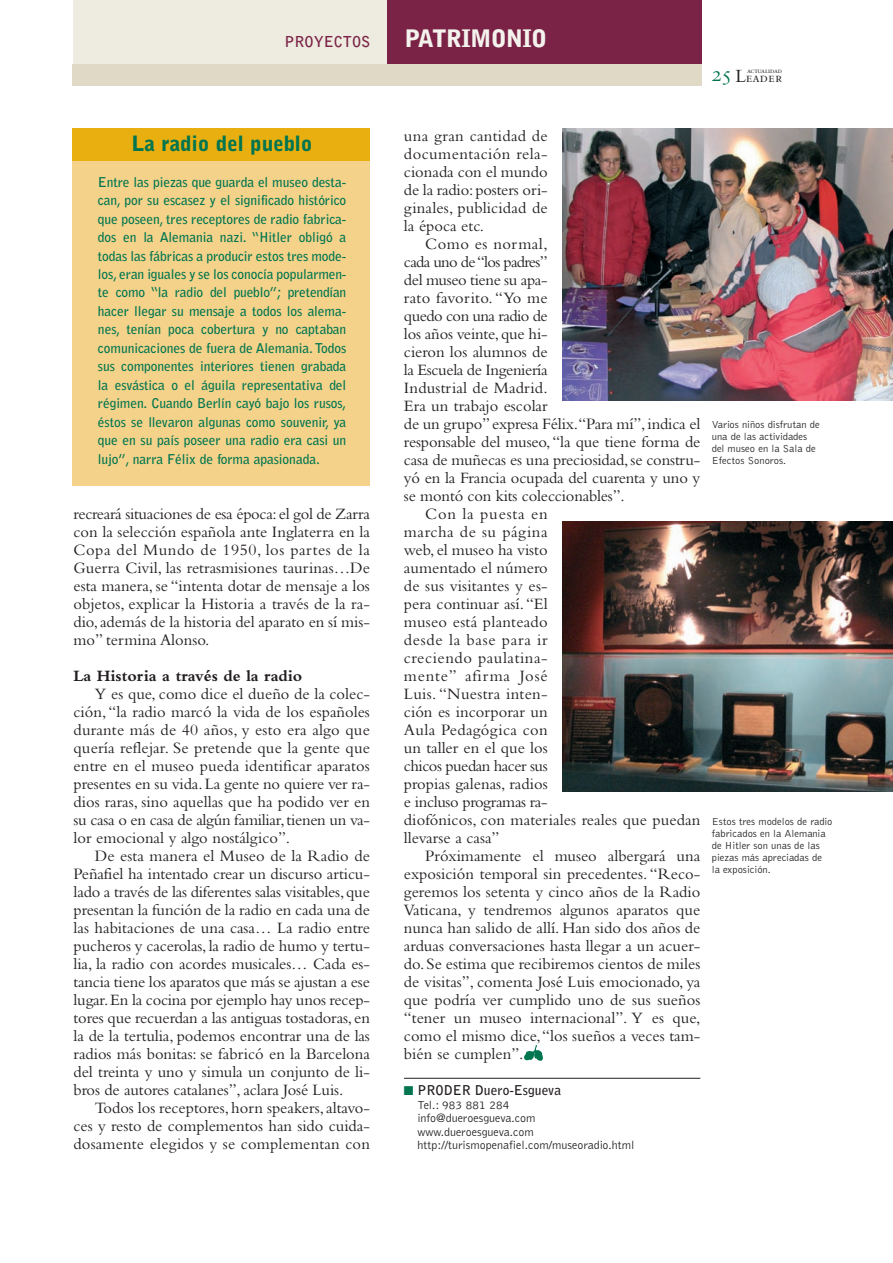
<style>
.page{position:relative;width:893px;height:1263px;background:#fff}
.page>*{position:absolute;margin:0;border:0;box-sizing:border-box;transform-origin:0 0}
.t1{font:900 24px "Bell Gothic";letter-spacing:-.03em;color:#f4f2ed}
.t2{font:22.5px "Bembo SC";color:#00754f}
.t3{font:900 21px "Bell Gothic";color:#00754f}
.t4{font:16.5px/18px "Bembo";color:#231f20;text-align:justify}
.t5{font:16.5px "Bembo";letter-spacing:-.02em;color:#231f20}
.t6{font:16.5px "Bembo";letter-spacing:.02em;color:#231f20}
.t7{font:16.5px "Bembo";letter-spacing:-.03em;color:#231f20}
.t8{font:16.5px "Bembo";letter-spacing:.035em;color:#231f20}
.t9{font:16.5px "Bembo";letter-spacing:.05em;color:#231f20}
.t10{font:700 16.5px "Bembo";color:#231f20}
.t11{font:16.5px "Bembo";letter-spacing:-.04em;color:#231f20}
.t12{font:16.5px "Bembo";letter-spacing:.045em;color:#231f20}
.t13{font:16.5px "Bembo";letter-spacing:.03em;color:#231f20}
.t14{font:700 15px "Bell Gothic";color:#7b2346}
.t15{font:14.25px "Bembo SC";letter-spacing:.015em;color:#231f20}
.t16{font:700 13.5px/18.5px "Bell Gothic";letter-spacing:-.01em;color:#00754f;text-align:justify}
.t17{font:700 13.5px "Bell Gothic";color:#231f20}
.t18{font:300 12px/13.5px "Bell Gothic";color:#231f20}
.t19{font:300 10.5px/12px "Bell Gothic";color:#231f20}
.t20{font:7.5px "Bembo SC";letter-spacing:-.04em;color:#231f20}
.s1{font-size:19.5px}
.s2{color:#00754f}
</style>
<div class="page">
<div style="left:73px;top:64px;width:629px;height:22px;background:#dfd9c6"></div>
<div style="left:73px;top:0;width:314px;height:64px;background:#eeebe1"></div>
<div style="left:387px;top:0;width:315px;height:64px;background:#7b2346"></div>
<img style="left:524px;top:1046px;width:18px;height:15px">
<hr style="left:404px;top:1078px;width:296px;height:1px;background:#231f20">
<img style="left:563px;top:521px;width:330px;height:271px">
<img style="left:563px;top:128px;width:330px;height:272px">
<div style="left:72px;top:133px;width:298px;height:352px;background:#f5d28a"></div>
<div style="left:72px;top:128px;width:298px;height:32px;background:#e9ae0f"></div>
<p class="t14" style="left:285px;top:35px;width:87px">PROYECTOS</p>
<h1 class="t1" style="left:405px;top:29px;width:144px">PATRIMONIO</h1>
<h2 class="t2" style="left:711px;top:60px;width:22px">25</h2>
<p class="t20" style="left:747px;top:66px;width:36px">actualidad</p>
<p class="t15" style="left:735px;top:69px;width:48px"><span class="s1">L</span>eader</p>
<p class="t3" style="left:132px;top:135px;width:182px">La radio del pueblo</p>
<p class="t16" style="left:98px;top:173px;width:250px">Entre las piezas que guarda el museo desta&shy;can, por su escasez y el significado histórico que poseen, tres receptores de radio fabrica&shy;dos en la Alemania nazi. “Hitler obligó a todas las fábricas a producir estos tres mode&shy;los, eran iguales y se los conocía popularmen&shy;te como “la radio del pueblo”; pretendían hacer llegar su mensaje a todos los alema&shy;nes, tenían poca cobertura y no captaban comunicaciones de fuera de Alemania.Todos sus componentes interiores tienen grabada la esvástica o el águila representativa del régimen. Cuando Berlín cayó bajo los rusos, éstos se llevaron algunas como souvenir, ya que en su país poseer una radio era casi un lujo”, narra Félix de forma apasionada.</p>
<p class="t4" style="left:74px;top:507px;width:298px">recreará situaciones de esa época:el gol de Zarra con la selección española ante Inglaterra en la Copa del Mundo de 1950, los partes de la Guerra Civil, las retrasmisiones taurinas…De esta manera, se “intenta dotar de mensaje a los objetos, explicar la Historia a través de la ra&shy;dio,además de la historia del aparato en sí mis&shy;mo” termina Alonso.</p>
<p class="t10" style="left:74px;top:670px;width:230px">La Historia a través de la radio</p>
<p class="t4" style="left:74px;top:687px;width:298px;text-indent:21px">Y es que, como dice el dueño de la colec&shy;ción,“la radio marcó la vida de los españoles durante más de 40 años, y esto era algo que quería reflejar. Se pretende que la gente que entre en el museo pueda identificar aparatos presentes en su vida.La gente no quiere ver ra&shy;dios raras, sino aquellas que ha podido ver en su casa o en casa de algún familiar,tienen un va&shy;lor emocional y algo nostálgico”.</p>
<p class="t4" style="left:74px;top:849px;width:298px;text-indent:21px">De esta manera el Museo de la Radio de Peñafiel ha intentado crear un discurso articu&shy;lado a través de las diferentes salas visitables,que presentan la función de la radio en cada una de las habitaciones de una casa… La radio entre pucheros y cacerolas,la radio de humo y tertu&shy;lia, la radio con acordes musicales… Cada es&shy;tancia tiene los aparatos que más se ajustan a ese lugar.En la cocina por ejemplo hay unos recep&shy;tores que recuerdan a las antiguas tostadoras,en la de la tertulia, podemos encontrar una de las radios más bonitas: se fabricó en la Barcelona del treinta y uno y simula un conjunto de li&shy;bros de autores catalanes”, aclara José Luis.</p>
<p class="t4" style="left:74px;top:1101px;width:298px;text-indent:21px">Todos los receptores,horn speakers,altavo&shy;ces y resto de complementos han sido cuida&shy;dosamente elegidos y se complementan con</p>
<p class="t4" style="left:404px;top:128px;width:145px">una gran cantidad de documentación rela&shy;cionada con el mundo de la radio:posters ori&shy;ginales, publicidad de la época etc.</p>
<p class="t13" style="left:425px;top:238px;width:124px">Como es normal,</p>
<p class="t11" style="left:404px;top:256px;width:145px">cada uno de “los padres”</p>
<p class="t5" style="left:404px;top:274px;width:145px">del museo tiene su apa-</p>
<p class="t6" style="left:404px;top:292px;width:145px">rato favorito. “Yo me</p>
<p class="t7" style="left:404px;top:310px;width:145px">quedo con una radio de</p>
<p class="t4" style="left:404px;top:326px;width:145px">los años veinte,que hi-</p>
<p class="t4" style="left:404px;top:344px;width:145px">cieron los alumnos de</p>
<p class="t5" style="left:404px;top:364px;width:145px">la Escuela de Ingeniería</p>
<p class="t4" style="left:404px;top:380px;width:145px">Industrial de Madrid.</p>
<p class="t4" style="left:404px;top:398px;width:145px">Era un trabajo escolar</p>
<p class="t4" style="left:404px;top:416px;width:298px">de un grupo”expresa Félix.“Para mí”,indica el</p>
<p class="t4" style="left:404px;top:434px;width:298px">responsable del museo,“la que tiene forma de</p>
<p class="t4" style="left:404px;top:452px;width:298px">casa de muñecas es una preciosidad,se constru-</p>
<p class="t4" style="left:404px;top:470px;width:298px">yó en la Francia ocupada del cuarenta y uno y</p>
<p class="t4" style="left:404px;top:488px;width:222px">se montó con kits coleccionables”.</p>
<p class="t9" style="left:425px;top:508px;width:124px">Con la puesta en</p>
<p class="t8" style="left:404px;top:526px;width:145px">marcha de su página</p>
<p class="t4" style="left:404px;top:542px;width:145px">web,el museo ha visto</p>
<p class="t4" style="left:404px;top:560px;width:145px">aumentado el número</p>
<p class="t4" style="left:404px;top:578px;width:145px">de sus visitantes y es-</p>
<p class="t4" style="left:404px;top:596px;width:145px">pera continuar así.“El</p>
<p class="t4" style="left:404px;top:614px;width:145px">museo está planteado</p>
<p class="t12" style="left:404px;top:634px;width:145px">desde la base para ir</p>
<p class="t8" style="left:404px;top:652px;width:145px">creciendo paulatina-</p>
<p class="t9" style="left:404px;top:670px;width:145px">mente” afirma José</p>
<p class="t6" style="left:404px;top:688px;width:145px">Luis.“Nuestra inten-</p>
<p class="t4" style="left:404px;top:704px;width:145px">ción es incorporar un</p>
<p class="t6" style="left:404px;top:724px;width:145px">Aula Pedagógica con</p>
<p class="t4" style="left:404px;top:740px;width:145px">un taller en el que los</p>
<p class="t7" style="left:404px;top:760px;width:145px">chicos puedan hacer sus</p>
<p class="t4" style="left:404px;top:776px;width:145px">propias galenas, radios</p>
<p class="t5" style="left:404px;top:796px;width:145px">e incluso programas ra-</p>
<p class="t4" style="left:404px;top:812px;width:298px">diofónicos, con materiales reales que puedan</p>
<p class="t4" style="left:404px;top:830px;width:97px">llevarse a casa”</p>
<p class="t4" style="left:425px;top:848px;width:277px">Próximamente el museo albergará una</p>
<p class="t4" style="left:404px;top:866px;width:298px">exposición temporal sin precedentes. “Reco-</p>
<p class="t4" style="left:404px;top:884px;width:298px">geremos los setenta y cinco años de la Radio</p>
<p class="t4" style="left:404px;top:902px;width:298px">Vaticana, y tendremos algunos aparatos que</p>
<p class="t4" style="left:404px;top:920px;width:298px">nunca han salido de allí. Han sido dos años de</p>
<p class="t4" style="left:404px;top:938px;width:298px">arduas conversaciones hasta llegar a un acuer-</p>
<p class="t4" style="left:404px;top:956px;width:298px">do.Se estima que recibiremos cientos de miles</p>
<p class="t4" style="left:404px;top:974px;width:298px">de visitas”, comenta José Luis emocionado, ya</p>
<p class="t4" style="left:404px;top:992px;width:298px">que podría ver cumplido uno de sus sueños</p>
<p class="t4" style="left:404px;top:1010px;width:298px">“tener un museo internacional”. Y es que,</p>
<p class="t4" style="left:404px;top:1028px;width:298px">como el mismo dice,“los sueños a veces tam-</p>
<p class="t4" style="left:404px;top:1046px;width:121px">bién se cumplen”.</p>
<p class="t17" style="left:404px;top:1084px;width:159px"><span class="s2">■</span> PRODER Duero-Esgueva</p>
<p class="t18" style="left:418px;top:1098px;width:219px">Tel.: 983 881 284<br>info@dueroesgueva.com www.dueroesgueva.com http://turismopenafiel.com/museoradio.html</p>
<p class="t19" style="left:712px;top:419px;width:110px">Varios niños disfrutan de una de las actividades del museo en la Sala de<br>Efectos Sonoros.</p>
<p class="t19" style="left:712px;top:816px;width:122px">Estos tres modelos de radio fabricados en la Alemania de Hitler son unas de las piezas más apreciadas de la exposición.</p>
</div>
